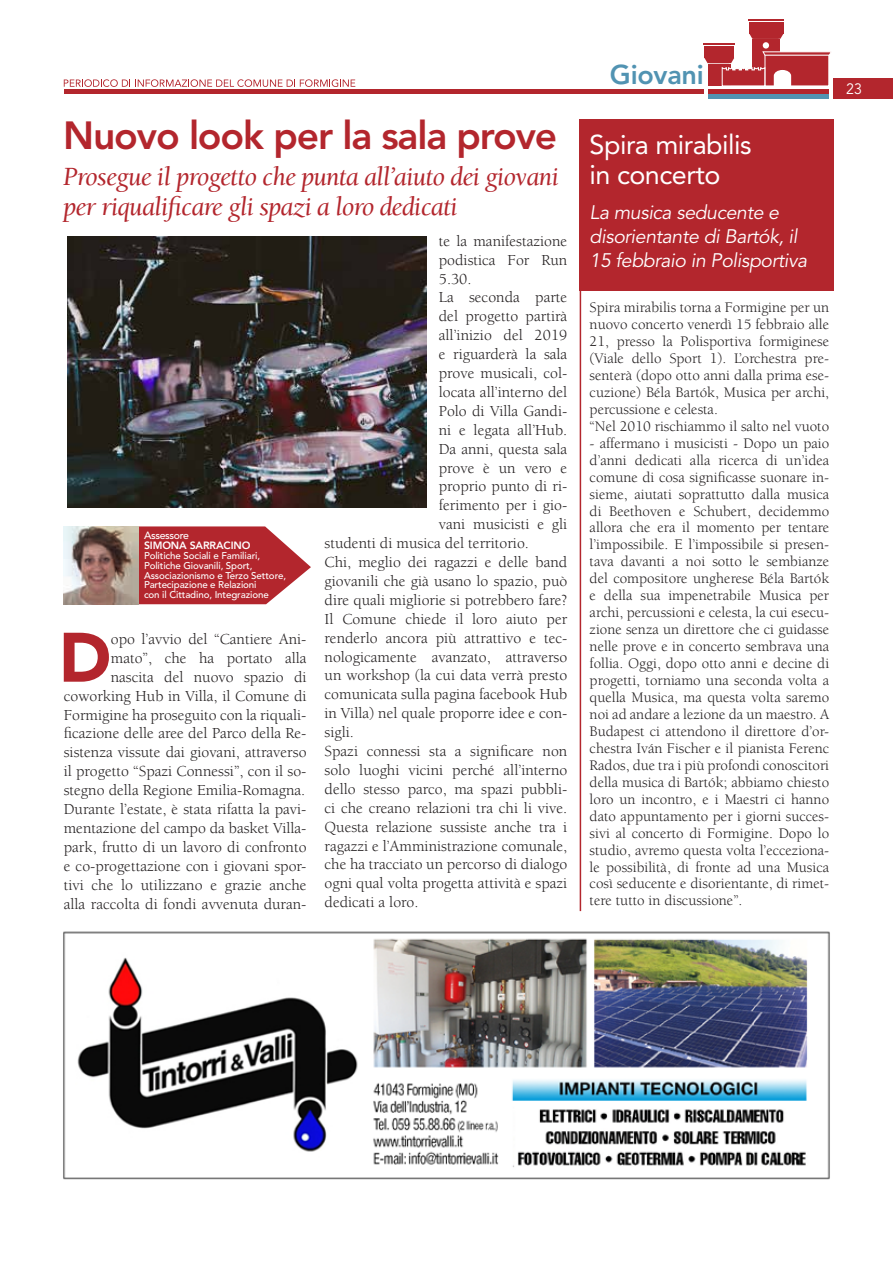
<style>
.page{position:relative;width:893px;height:1263px;background:#fff}
.page>*{position:absolute;margin:0;border:0;box-sizing:border-box;transform-origin:0 0}
.t1{font:900 69.15px "Avenir LT Std";color:#b3262d}
.t2{font:800 39px "Avenir LT Std";letter-spacing:-.03em;color:#b3262d}
.t3{font:italic 27px/30px "Berkeley Std";letter-spacing:-.03em;color:#b3262d}
.t4{font:27px "Avenir LT Std";letter-spacing:-.02em;color:#fff}
.t5{font:800 27px "Avenir LT Std";letter-spacing:-.01em;color:#5193b2}
.t6{font:italic 19.5px/24px "Avenir LT Std";letter-spacing:-.02em;color:#fff}
.t7{font:15.75px/18.9px "Berkeley Std";color:#231f20;text-align:justify}
.t8{font:15px/17px "Berkeley Std";color:#231f20;text-align:justify}
.t9{font:15px "Avenir LT Std";color:#fff;scale:.95 1}
.t10{font:800 10.5px "Avenir LT Std";letter-spacing:-.01em;color:#fff}
.t11{font:500 10.5px "Avenir LT Std";letter-spacing:-.03em;color:#fff}
.t12{font:500 9.75px "Avenir LT Std";letter-spacing:-.01em;color:#fff}
</style>
<div class="page">
<div style="left:749px;top:22px;width:34px;height:12px;background:#b3262d"></div>
<div style="left:704px;top:46px;width:30px;height:12px;background:#b3262d"></div>
<hr style="left:748px;top:19px;width:36px;height:2px;background:#b3262d">
<hr style="left:704px;top:44px;width:31px;height:1px;background:#b3262d">
<div style="left:752px;top:39px;width:28px;height:33px;background:#b3262d"></div>
<svg style="left:749px;top:34px;width:34px;height:5px"></svg>
<svg style="left:64px;top:79px;width:291px;height:8px"></svg>
<div style="left:834px;top:78px;width:59px;height:21px;background:#b3262d"></div>
<hr style="left:64px;top:89px;width:640px;height:4px;background:#b3262d">
<hr style="left:708px;top:89px;width:121px;height:4px;background:#b3262d">
<hr style="left:708px;top:95px;width:121px;height:4px;background:#5193b2">
<svg style="left:704px;top:51px;width:127px;height:35px"></svg>
<div style="left:763px;top:42px;width:6px;height:7px;background:#fff;border-radius:50%"></div>
<div style="left:580px;top:119px;width:254px;height:171px;background:#b3262d"></div>
<hr style="left:580px;top:123px;width:1px;height:788px;background:#b3262d">
<img style="left:68px;top:236px;width:358px;height:271px">
<svg style="left:139px;top:526px;width:172px;height:78px;background:#bd4349"></svg>
<img style="left:63px;top:526px;width:76px;height:78px">
<img style="left:63px;top:931px;width:767px;height:249px">
<p class="t2" style="left:63px;top:112px;width:496px">Nuovo look per la sala prove</p>
<p class="t3" style="left:63px;top:162px;width:497px">Prosegue il progetto che punta all’aiuto dei giovani per riqualificare gli spazi a loro dedicati</p>
<p class="t11" style="left:144px;top:529px;width:47px">Assessore</p>
<p class="t10" style="left:144px;top:539px;width:108px">SIMONA SARRACINO</p>
<p class="t12" style="left:144px;top:550px;width:118px">Politiche Sociali e Familiari,</p>
<p class="t12" style="left:144px;top:560px;width:110px">Politiche Giovanili, Sport,</p>
<p class="t12" style="left:144px;top:569px;width:144px">Associazionismo e Terzo Settore,</p>
<p class="t12" style="left:144px;top:579px;width:114px">Partecipazione e Relazioni</p>
<p class="t12" style="left:144px;top:589px;width:126px">con il Cittadino, Integrazione</p>
<p class="t1" style="left:59px;top:616px;width:54px">D</p>
<p class="t7" style="left:64px;top:630px;width:244px;text-align:right">opo l’avvio del “Cantiere Ani-<br>mato”, che ha portato alla nascita del nuovo spazio di coworking Hub in Villa, il Comune di Formigine ha proseguito con la riquali&shy;ficazione delle aree del Parco della Re&shy;sistenza vissute dai giovani, attraverso il progetto “Spazi Connessi”, con il so&shy;stegno della Regione Emilia-Romagna.</p>
<p class="t7" style="left:64px;top:800px;width:244px">Durante l’estate, è stata rifatta la pavi&shy;mentazione del campo da basket Villa&shy;park, frutto di un lavoro di confronto e co-progettazione con i giovani spor&shy;tivi che lo utilizzano e grazie anche alla raccolta di fondi avvenuta duran-</p>
<p class="t7" style="left:439px;top:232px;width:130px">te la manifestazione podistica For Run 5.30.</p>
<p class="t7" style="left:439px;top:288px;width:130px">La seconda parte</p>
<p class="t7" style="left:439px;top:307px;width:130px">del progetto partirà</p>
<p class="t7" style="left:439px;top:326px;width:130px">all’inizio del 2019</p>
<p class="t7" style="left:439px;top:345px;width:130px">e riguarderà la sala</p>
<p class="t7" style="left:439px;top:364px;width:130px">prove musicali, col-</p>
<p class="t7" style="left:439px;top:383px;width:130px">locata all’interno del</p>
<p class="t7" style="left:439px;top:402px;width:130px">Polo di Villa Gandi-</p>
<p class="t7" style="left:439px;top:421px;width:130px">ni e legata all’Hub.</p>
<p class="t7" style="left:439px;top:439px;width:130px">Da anni, questa sala</p>
<p class="t7" style="left:439px;top:458px;width:130px">prove è un vero e</p>
<p class="t7" style="left:439px;top:477px;width:130px">proprio punto di ri-</p>
<p class="t7" style="left:439px;top:496px;width:130px">ferimento per i gio-</p>
<p class="t7" style="left:439px;top:515px;width:130px">vani musicisti e gli</p>
<p class="t7" style="left:325px;top:534px;width:206px">studenti di musica del territorio.</p>
<p class="t7" style="left:325px;top:553px;width:244px">Chi, meglio dei ragazzi e delle band giovanili che già usano lo spazio, può dire quali migliorie si potrebbero fare?<br>Il Comune chiede il loro aiuto per renderlo ancora più attrattivo e tec&shy;nologicamente avanzato, attraverso un workshop (la cui data verrà presto comunicata sulla pagina facebook Hub in Villa) nel quale proporre idee e con&shy;sigli.</p>
<p class="t7" style="left:325px;top:742px;width:244px">Spazi connessi sta a significare non solo luoghi vicini perché all’interno dello stesso parco, ma spazi pubbli&shy;ci che creano relazioni tra chi li vive.<br>Questa relazione sussiste anche tra i ragazzi e l’Amministrazione comunale, che ha tracciato un percorso di dialogo ogni qual volta progetta attività e spazi dedicati a loro.</p>
<p class="t5" style="left:610px;top:58px;width:95px">Giovani</p>
<p class="t4" style="left:590px;top:129px;width:163px">Spira mirabilis</p>
<p class="t4" style="left:590px;top:159px;width:132px">in concerto</p>
<p class="t6" style="left:590px;top:201px;width:219px">La musica seducente e disorientante di Bartók, il<br>15 febbraio in Polisportiva</p>
<p class="t8" style="left:590px;top:299px;width:241px">Spira mirabilis torna a Formigine per un nuovo concerto venerdì 15 febbraio alle 21, presso la Polisportiva formiginese (Viale dello Sport 1). L’orchestra pre&shy;senterà (dopo otto anni dalla prima ese&shy;cuzione) Béla Bartók, Musica per archi, percussione e celesta.</p>
<p class="t8" style="left:590px;top:418px;width:241px">“Nel 2010 rischiammo il salto nel vuoto</p>
<p class="t8" style="left:590px;top:435px;width:241px">- affermano i musicisti - Dopo un paio d’anni dedicati alla ricerca di un’idea comune di cosa significasse suonare in&shy;sieme, aiutati soprattutto dalla musica di Beethoven e Schubert, decidemmo allora che era il momento per tentare l’impossibile. E l’impossibile si presen&shy;tava davanti a noi sotto le sembianze del compositore ungherese Béla Bartók e della sua impenetrabile Musica per archi, percussioni e celesta, la cui esecu&shy;zione senza un direttore che ci guidasse nelle prove e in concerto sembrava una follia. Oggi, dopo otto anni e decine di progetti, torniamo una seconda volta a quella Musica, ma questa volta saremo noi ad andare a lezione da un maestro. A Budapest ci attendono il direttore d’or&shy;chestra Iván Fischer e il pianista Ferenc Rados, due tra i più profondi conoscitori della musica di Bartók; abbiamo chiesto loro un incontro, e i Maestri ci hanno dato appuntamento per i giorni succes&shy;sivi al concerto di Formigine. Dopo lo studio, avremo questa volta l’ecceziona&shy;le possibilità, di fronte ad una Musica così seducente e disorientante, di rimet&shy;tere tutto in discussione”.</p>
<p class="t9" style="left:846px;top:80px;width:18px">23</p>
</div>
